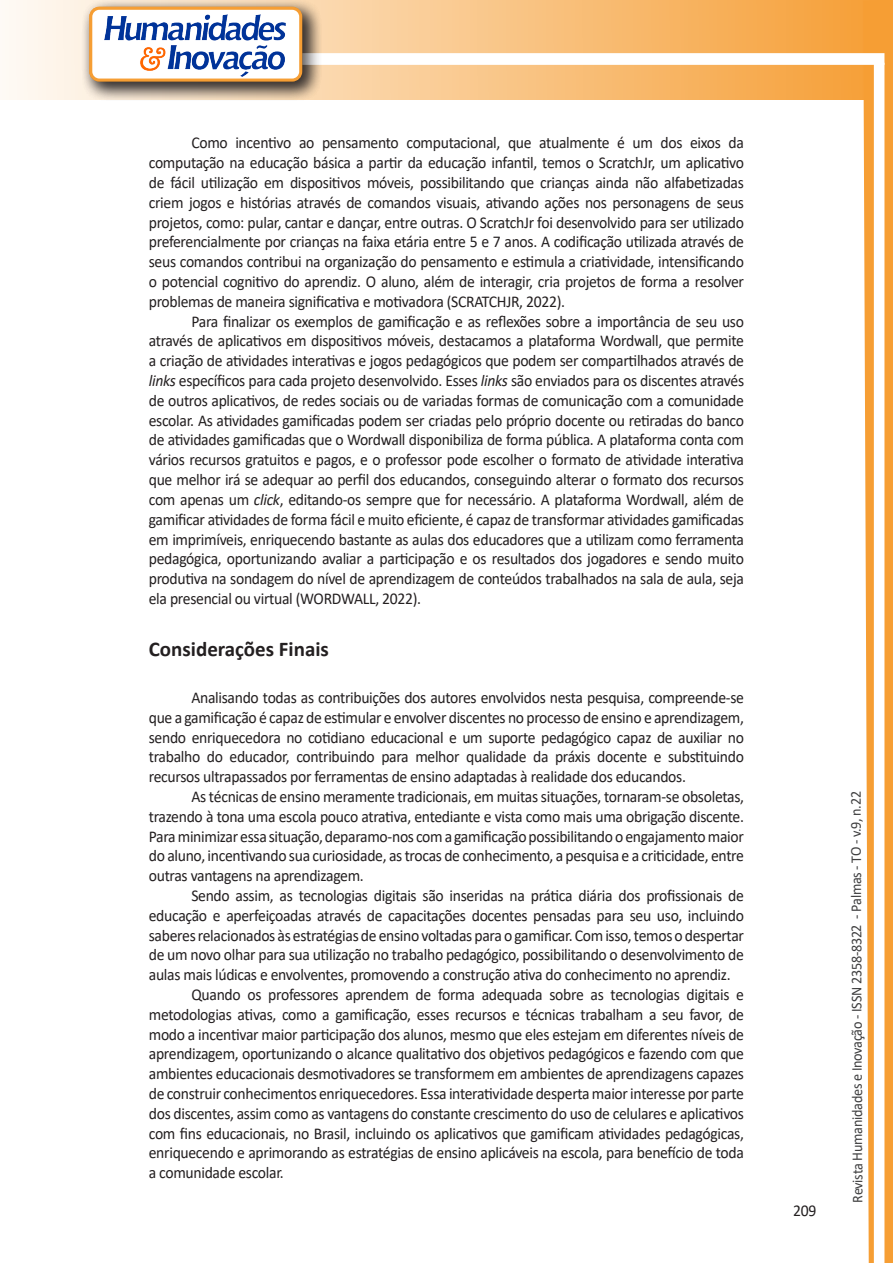
<style>
.page{position:relative;width:893px;height:1263px;background:#fff}
.page>*{position:absolute;margin:0;border:0;box-sizing:border-box;transform-origin:0 0}
.Titulo_2{font:700 21px "Calibri";color:#231f20}
.texto{font:16.5px/19.8px "Calibri";letter-spacing:-.02em;color:#231f20;text-align:justify;scale:.95 1}
.t1{font:15px "Calibri";letter-spacing:-.025em;color:#3e3e3f;scale:.95 1}
.s1{font-style:italic}
</style>
<div class="page">
<svg style="left:5px;top:0;width:858px;height:100px;background:#f9c484"></svg>
<div style="left:302px;top:53px;width:582px;height:12px;background:#fff;border:2px solid #fff"></div>
<svg style="left:863px;top:0;width:30px;height:1263px"></svg>
<div style="left:81px;top:0;width:241px;height:102px;background:#231f20;opacity:.75"></div>
<div style="left:91px;top:8px;width:210px;height:72px;background:#fff;border-radius:9px"></div>
<img style="left:104px;top:14px;width:181px;height:62px">
<div style="left:89px;top:7px;width:213px;height:75px;border:3px solid #f69e34;border-radius:9px"></div>
<p class="texto" style="left:149px;top:133px;width:628px;text-indent:43px">Como incentivo ao pensamento computacional, que atualmente é um dos eixos da computação na educação básica a partir da educação infantil, temos o ScratchJr, um aplicativo de fácil utilização em dispositivos móveis, possibilitando que crianças ainda não alfabetizadas criem jogos e histórias através de comandos visuais, ativando ações nos personagens de seus projetos, como: pular, cantar e dançar, entre outras. O ScratchJr foi desenvolvido para ser utilizado preferencialmente por crianças na faixa etária entre 5 e 7 anos. A codificação utilizada através de seus comandos contribui na organização do pensamento e estimula a criatividade, intensificando o potencial cognitivo do aprendiz. O aluno, além de interagir, cria projetos de forma a resolver problemas de maneira significativa e motivadora (SCRATCHJR, 2022).</p>
<p class="texto" style="left:149px;top:311px;width:628px;text-indent:43px">Para finalizar os exemplos de gamificação e as reflexões sobre a importância de seu uso através de aplicativos em dispositivos móveis, destacamos a plataforma Wordwall, que permite a criação de atividades interativas e jogos pedagógicos que podem ser compartilhados através de <span class="s1">links</span> específicos para cada projeto desenvolvido. Esses <span class="s1">links</span> são enviados para os discentes através de outros aplicativos, de redes sociais ou de variadas formas de comunicação com a comunidade escolar. As atividades gamificadas podem ser criadas pelo próprio docente ou retiradas do banco de atividades gamificadas que o Wordwall disponibiliza de forma pública. A plataforma conta com vários recursos gratuitos e pagos, e o professor pode escolher o formato de atividade interativa que melhor irá se adequar ao perfil dos educandos, conseguindo alterar o formato dos recursos com apenas um <span class="s1">click</span>, editando-os sempre que for necessário. A plataforma Wordwall, além de gamificar atividades de forma fácil e muito eficiente, é capaz de transformar atividades gamificadas em imprimíveis, enriquecendo bastante as aulas dos educadores que a utilizam como ferramenta pedagógica, oportunizando avaliar a participação e os resultados dos jogadores e sendo muito produtiva na sondagem do nível de aprendizagem de conteúdos trabalhados na sala de aula, seja ela presencial ou virtual (WORDWALL, 2022).</p>
<p class="Titulo_2" style="left:149px;top:634px;width:182px">Considerações Finais</p>
<p class="texto" style="left:149px;top:687px;width:628px;text-indent:43px">Analisando todas as contribuições dos autores envolvidos nesta pesquisa, compreende-se que a gamificação é capaz de estimular e envolver discentes no processo de ensino e aprendizagem, sendo enriquecedora no cotidiano educacional e um suporte pedagógico capaz de auxiliar no trabalho do educador, contribuindo para melhor qualidade da práxis docente e substituindo recursos ultrapassados por ferramentas de ensino adaptadas à realidade dos educandos.</p>
<p class="texto" style="left:149px;top:786px;width:628px;text-indent:43px">As técnicas de ensino meramente tradicionais, em muitas situações, tornaram-se obsoletas, trazendo à tona uma escola pouco atrativa, entediante e vista como mais uma obrigação discente.<br>Para minimizar essa situação, deparamo-nos com a gamificação possibilitando o engajamento maior do aluno, incentivando sua curiosidade, as trocas de conhecimento, a pesquisa e a criticidade, entre outras vantagens na aprendizagem.</p>
<p class="texto" style="left:149px;top:885px;width:628px;text-indent:43px">Sendo assim, as tecnologias digitais são inseridas na prática diária dos profissionais de educação e aperfeiçoadas através de capacitações docentes pensadas para seu uso, incluindo saberes relacionados às estratégias de ensino voltadas para o gamificar. Com isso, temos o despertar de um novo olhar para sua utilização no trabalho pedagógico, possibilitando o desenvolvimento de aulas mais lúdicas e envolventes, promovendo a construção ativa do conhecimento no aprendiz.</p>
<p class="texto" style="left:149px;top:984px;width:628px;text-indent:43px">Quando os professores aprendem de forma adequada sobre as tecnologias digitais e metodologias ativas, como a gamificação, esses recursos e técnicas trabalham a seu favor, de modo a incentivar maior participação dos alunos, mesmo que eles estejam em diferentes níveis de aprendizagem, oportunizando o alcance qualitativo dos objetivos pedagógicos e fazendo com que ambientes educacionais desmotivadores se transformem em ambientes de aprendizagens capazes de construir conhecimentos enriquecedores. Essa interatividade desperta maior interesse por parte dos discentes, assim como as vantagens do constante crescimento do uso de celulares e aplicativos com fins educacionais, no Brasil, incluindo os aplicativos que gamificam atividades pedagógicas, enriquecendo e aprimorando as estratégias de ensino aplicáveis na escola, para benefício de toda a comunidade escolar.</p>
<p class="texto" style="left:793px;top:1200px;width:26px">209</p>
<p class="t1" style="left:846px;top:1203px;width:435px;rotate:-90deg">Revista Humanidades e Inovação - ISSN 2358-8322 - Palmas - TO - v.9, n.22</p>
</div>
